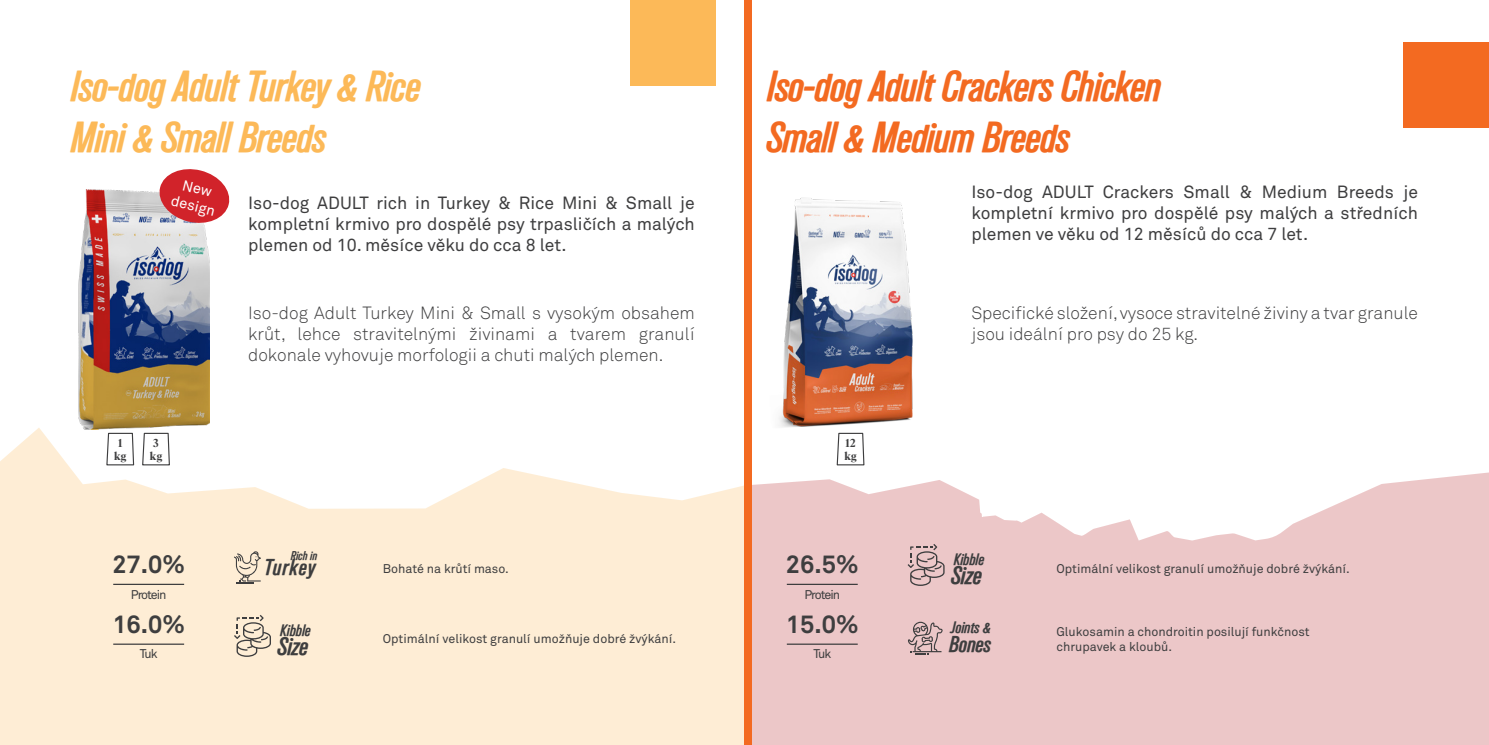
<style>
.page{position:relative;width:1489px;height:745px;background:#fff}
.page>*{position:absolute;margin:0;border:0;box-sizing:border-box;transform-origin:0 0}
.t1{font:42.5px/51px "Iso Dog";color:#f36a21}
.t2{font:42.5px/51px "Iso Dog";color:#fcb958}
.t3{font:700 25px "Akkurat Pro";color:#3e3e3f}
.t4{font:25px "Iso Dog";letter-spacing:.01em;color:#3e3e3f}
.t5{font:22.5px "Iso Dog";letter-spacing:.015em;color:#3e3e3f}
.t6{font:17.5px/21px "Akkurat Pro";color:#3e3e3f;text-align:justify}
.t7{font:300 17.5px/21px "Akkurat Pro";color:#3e3e3f;text-align:justify}
.t8{font:16.25px "Iso Dog";letter-spacing:.01em;color:#3e3e3f}
.t9{font:14.75px/17.5px "Akkurat Pro";color:#fff;text-align:center}
.t10{font:12.5px/15px "Akkurat Pro";color:#3e3e3f}
.t11{font:12.5px "Akkurat Pro";letter-spacing:-.085em;color:#3e3e3f}
.t12{font:12.5px "Iso Dog";letter-spacing:.01em;color:#3e3e3f}
.t13{font:700 11.5px/13.2px "Ivar Display";letter-spacing:.03em;color:#3e3e3f}
</style>
<div class="page">
<svg style="left:0;top:428px;width:744px;height:316px;fill:#feedd5"></svg>
<svg style="left:751px;top:469px;width:737px;height:275px;background:#eecece"></svg>
<div style="left:744px;top:0;width:7px;height:744px;background:#f36a21"></div>
<img style="left:779px;top:197px;width:134px;height:230px">
<div style="left:630px;top:0;width:85px;height:85px;background:#fcb958"></div>
<div style="left:1403px;top:43px;width:85px;height:85px;background:#f36a21"></div>
<svg style="left:836px;top:432px;width:29px;height:33px"></svg>
<svg style="left:106px;top:432px;width:29px;height:33px"></svg>
<svg style="left:141px;top:432px;width:29px;height:33px"></svg>
<img style="left:78px;top:190px;width:131px;height:239px">
<svg style="left:157px;top:169px;width:73px;height:57px"></svg>
<hr style="left:786px;top:583px;width:71px;height:1px;background:#3e3e3f">
<hr style="left:786px;top:643px;width:71px;height:1px;background:#3e3e3f">
<svg style="left:907px;top:543px;width:37px;height:42px;background:#c7a9aa"></svg>
<svg style="left:907px;top:621px;width:35px;height:33px"></svg>
<hr style="left:113px;top:583px;width:71px;height:1px;background:#3e3e3f">
<hr style="left:113px;top:643px;width:71px;height:1px;background:#3e3e3f">
<svg style="left:234px;top:551px;width:27px;height:32px"></svg>
<svg style="left:234px;top:614px;width:37px;height:42px;background:#d4c7b4"></svg>
<h1 class="t2" style="left:71px;top:61px;width:350px">Iso-dog Adult Turkey &amp; Rice<br>Mini &amp; Small Breeds</h1>
<h1 class="t1" style="left:767px;top:61px;width:395px">Iso-dog Adult Crackers Chicken<br>Small &amp; Medium Breeds</h1>
<p class="t9" style="left:178px;top:174px;width:46px;rotate:14deg">New design</p>
<p class="t13" style="left:114px;top:436px;width:14px;text-align:center">1 kg</p>
<p class="t13" style="left:150px;top:436px;width:14px">3 kg</p>
<p class="t6" style="left:248px;top:192px;width:448px">Iso-dog ADULT rich in Turkey &amp; Rice Mini &amp; Small je kompletní krmivo pro dospělé psy trpasličích a malých plemen od 10. měsíce věku do cca 8 let.</p>
<p class="t7" style="left:248px;top:302px;width:448px">Iso-dog Adult Turkey Mini &amp; Small s vysokým obsahem krůt, lehce stravitelnými živinami a tvarem granulí dokonale vyhovuje morfologii a chuti malých plemen.</p>
<h2 class="t3" style="left:112px;top:548px;width:74px">27.0%</h2>
<p class="t11" style="left:131px;top:586px;width:37px">Protein</p>
<h2 class="t3" style="left:112px;top:608px;width:74px">16.0%</h2>
<p class="t10" style="left:140px;top:646px;width:19px">Tuk</p>
<p class="t12" style="left:291px;top:548px;width:28px">Rich in</p>
<p class="t5" style="left:264px;top:553px;width:52px">Turkey</p>
<p class="t10" style="left:383px;top:560px;width:127px">Bohaté na krůtí maso.</p>
<p class="t8" style="left:280px;top:620px;width:32px">Kibble</p>
<h2 class="t4" style="left:278px;top:631px;width:31px">Size</h2>
<p class="t10" style="left:383px;top:631px;width:295px">Optimální velikost granulí umožňuje dobré žvýkání.</p>
<p class="t13" style="left:844px;top:436px;width:14px">12 kg</p>
<h2 class="t3" style="left:786px;top:548px;width:74px">26.5%</h2>
<p class="t11" style="left:804px;top:586px;width:37px">Protein</p>
<h2 class="t3" style="left:786px;top:608px;width:74px">15.0%</h2>
<p class="t10" style="left:813px;top:646px;width:19px">Tuk</p>
<p class="t6" style="left:971px;top:181px;width:448px">Iso-dog ADULT Crackers Small &amp; Medium Breeds je kompletní krmivo pro dospělé psy malých a středních plemen ve věku od 12 měsíců do cca 7 let.</p>
<p class="t7" style="left:971px;top:302px;width:448px">Specifické složení, vysoce stravitelné živiny a tvar granule jsou ideální pro psy do 25 kg.</p>
<p class="t8" style="left:953px;top:550px;width:32px">Kibble</p>
<h2 class="t4" style="left:951px;top:560px;width:31px">Size</h2>
<p class="t10" style="left:1056px;top:560px;width:295px">Optimální velikost granulí umožňuje dobré žvýkání.</p>
<p class="t8" style="left:950px;top:617px;width:41px">Joints &amp;</p>
<p class="t5" style="left:949px;top:630px;width:43px">Bones</p>
<p class="t10" style="left:1056px;top:623px;width:255px">Glukosamin a chondroitin posilují funkčnost chrupavek a kloubů.</p>
</div>
